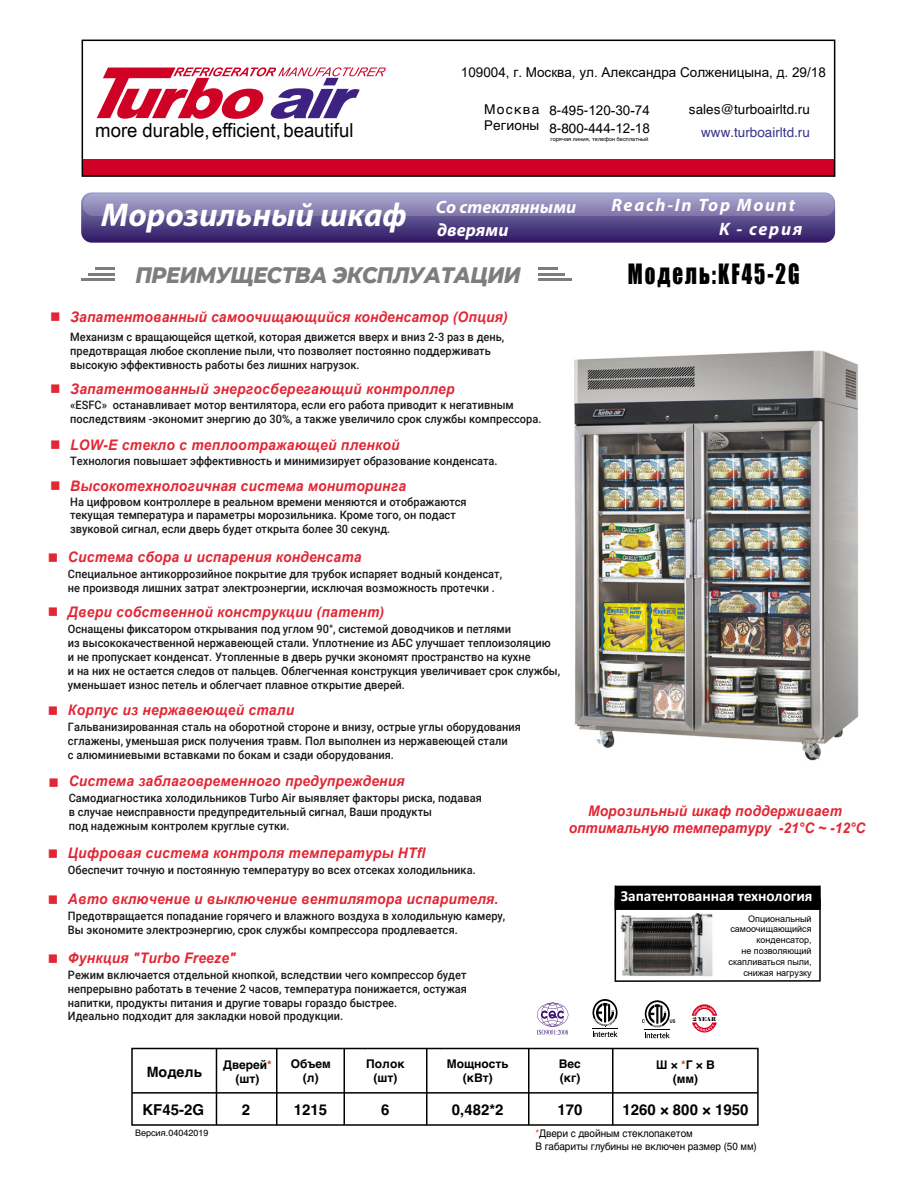
<style>
.page{position:relative;width:918px;height:1188px;background:#fff}
.page>*{position:absolute;margin:0;border:0;box-sizing:border-box;transform-origin:0 0}
.t1{font:italic 700 33px "Myriad Pro";color:#fff}
.t2{font:25.65px "Impact";letter-spacing:.095em;color:#000;scale:.81 1}
.t3{font:italic 800 22.8px "Montserrat";letter-spacing:-.025em;color:#7d7d7d;scale:.91 1}
.t4{font:19.35px "Arial Narrow";color:#000;scale:1.17 1}
.t5{font:italic 700 18px "Myriad Pro";color:#fff}
.t6{font:italic 700 18px "Myriad Pro";letter-spacing:.095em;color:#fff}
.t7{font:700 15.3px "Calibri";color:#fff}
.t8{font:700 15px "Helvetica";color:#000}
.t9{font:italic 700 14.55px/17.4px "Arial";letter-spacing:.015em;color:#e22634;text-align:center;scale:.95 1}
.t10{font:700 14.25px "Helvetica";color:#000}
.t11{font:13.5px/17.9px "Arial";color:#000}
.t12{font:13.5px/16.2px "Helvetica";color:#000}
.t13{font:13.5px "Helvetica";color:#38328a}
.t14{font:700 12px/14.4px "Helvetica";color:#000;text-align:center}
.t15{font:500 11.55px/14px "Roboto";color:#1a1819;scale:.95 1}
.t16{font:10.5px/12.6px "Helvetica";letter-spacing:-.005em;color:#000;scale:.94 1}
.t17{font:9px/10.8px "Arial";color:#000;text-align:right}
.t18{font:9px "Helvetica";color:#000}
.t19{font:5.55px "Helvetica";letter-spacing:.005em;color:#000}
.t20{font:5.25px "Elephant";color:#000}
.s1{font-family:"Helvetica"}
.s2{color:#e23b20}
.s3{color:#e13f20}
</style>
<div class="page">
<img style="left:574px;top:350px;width:285px;height:411px">
<svg style="left:82px;top:40px;width:753px;height:137px"></svg>
<svg style="left:97px;top:67px;width:289px;height:52px"></svg>
<svg style="left:642px;top:1000px;width:33px;height:38px"></svg>
<svg style="left:593px;top:999px;width:25px;height:38px"></svg>
<svg style="left:537px;top:1003px;width:31px;height:32px"></svg>
<svg style="left:95px;top:268px;width:19px;height:2px"></svg>
<hr style="left:88px;top:273px;width:26px;height:2px;background:#7d7d7d">
<hr style="left:81px;top:279px;width:33px;height:2px;background:#7d7d7d">
<svg style="left:538px;top:268px;width:19px;height:2px"></svg>
<hr style="left:538px;top:273px;width:26px;height:2px;background:#7d7d7d">
<hr style="left:538px;top:279px;width:33px;height:2px;background:#7d7d7d">
<svg style="left:81px;top:192px;width:754px;height:51px;background:#524183"></svg>
<div style="left:83px;top:194px;width:752px;height:22px;background:linear-gradient(to bottom,#a9a8d0,#8278aa);border-radius:10px"></div>
<div style="left:131px;top:1048px;width:628px;height:78px;border:2px solid #000"></div>
<hr style="left:132px;top:1092px;width:626px;height:2px;background:#000">
<hr style="left:216px;top:1048px;width:1px;height:77px;background:#000">
<hr style="left:276px;top:1048px;width:2px;height:77px;background:#000">
<hr style="left:344px;top:1048px;width:1px;height:77px;background:#000">
<hr style="left:426px;top:1048px;width:2px;height:77px;background:#000">
<hr style="left:528px;top:1048px;width:2px;height:77px;background:#000">
<hr style="left:612px;top:1048px;width:2px;height:77px;background:#000">
<svg style="left:692px;top:1004px;width:25px;height:29px"></svg>
<img style="left:620px;top:913px;width:93px;height:64px">
<div style="left:615px;top:885px;width:206px;height:25px;background:#000;border:2px solid #000"></div>
<div style="left:615px;top:898px;width:206px;height:84px;border:2px solid #000"></div>
<h3 class="t4" style="left:95px;top:116px;width:222px">more durable,efficient,beautiful</h3>
<p class="t11" style="left:461px;top:63px;width:367px">109004, г. Москва, ул. Александра Солженицына, д. 29/18</p>
<p class="t12" style="left:484px;top:102px;width:57px">Москва<br>Регионы</p>
<p class="t11" style="left:549px;top:102px;width:102px"><span class="s1">8-495-</span>120-30-74<br><span class="s1">8-800-</span>444-12-18</p>
<p class="t12" style="left:689px;top:102px;width:122px">sales@turboairltd.ru</p>
<p class="t13" style="left:701px;top:122px;width:110px">www.turboairltd.ru</p>
<p class="t19" style="left:550px;top:134px;width:100px">горячая линия, телефон бесплатный</p>
<h3 class="t5" style="left:436px;top:195px;width:142px">Со стеклянными</h3>
<h3 class="t6" style="left:612px;top:193px;width:185px">Reach-In Top Mount</h3>
<h3 class="t5" style="left:437px;top:218px;width:73px">дверями</h3>
<h2 class="t2" style="left:628px;top:254px;width:214px">Модель:KF45-2G</h2>
<h1 class="t1" style="left:101px;top:193px;width:307px">Морозильный шкаф</h1>
<h3 class="t5" style="left:719px;top:217px;width:85px">K - серия</h3>
<h3 class="t3" style="left:135px;top:258px;width:425px">ПРЕИМУЩЕСТВА ЭКСПЛУАТАЦИИ</h3>
<p class="t9" style="left:50px;top:308px;width:483px">■ Запатентованный самоочищающийся конденсатор (Опция)</p>
<p class="t15" style="left:70px;top:329px;width:458px">Механизм с вращающейся щеткой, которая движется вверх и вниз 2-3 раз в день, предотвращая любое скопление пыли, что позволяет постоянно поддерживать высокую эффективность работы без лишних нагрузок.</p>
<p class="t9" style="left:50px;top:380px;width:427px">■ Запатентованный энергосберегающий контроллер</p>
<p class="t15" style="left:70px;top:397px;width:498px">«ESFC» останавливает мотор вентилятора, если его работа приводит к негативным последствиям -экономит энергию до 30%, а также увеличило срок службы компрессора.</p>
<p class="t9" style="left:50px;top:437px;width:369px">■ LOW-E стекло с теплоотражающей пленкой</p>
<p class="t15" style="left:70px;top:454px;width:451px">Технология повышает эффективность и минимизирует образование конденсата.</p>
<p class="t9" style="left:50px;top:477px;width:376px">■ Высокотехнологичная система мониторинга</p>
<p class="t15" style="left:70px;top:494px;width:419px">На цифровом контроллере в реальном времени меняются и отображаются текущая температура и параметры морозильника. Кроме того, он подаст звуковой сигнал, если дверь будет открыта более 30 секунд.</p>
<p class="t9" style="left:48px;top:549px;width:332px">■ Система сбора и испарения конденсата</p>
<p class="t15" style="left:68px;top:567px;width:459px">Специальное антикоррозийное покрытие для трубок испаряет водный конденсат, не производя лишних затрат электроэнергии, исключая возможность протечки .</p>
<p class="t9" style="left:48px;top:604px;width:356px">■ Двери собственной конструкции (патент)</p>
<p class="t15" style="left:68px;top:622px;width:520px">Оснащены фиксатором открывания под углом 90°, системой доводчиков и петлями<br>из высококачественной нержавеющей стали. Уплотнение из АБС улучшает теплоизоляцию<br>и не пропускает конденсат. Утопленные в дверь ручки экономят пространство на кухне<br>и на них не остается следов от пальцев. Облегченная конструкция увеличивает срок службы, уменьшает износ петель и облегчает плавное открытие дверей.</p>
<p class="t9" style="left:48px;top:702px;width:261px">■ Корпус из нержавеющей стали</p>
<p class="t15" style="left:68px;top:720px;width:478px">Гальванизированная сталь на оборотной стороне и внизу, острые углы оборудования сглажены, уменьшая риск получения травм. Пол выполнен из нержавеющей стали<br>с алюминиевыми вставками по бокам и сзади оборудования.</p>
<p class="t9" style="left:49px;top:773px;width:376px">■ Система заблаговременного предупреждения</p>
<p class="t15" style="left:69px;top:791px;width:436px">Самодиагностика холодильников Turbo Air выявляет факторы риска, подавая в случае неисправности предупредительный сигнал, Ваши продукты<br>под надежным контролем круглые сутки.</p>
<p class="t9" style="left:48px;top:844px;width:399px">■ Цифровая система контроля температуры HTfl</p>
<p class="t15" style="left:68px;top:862px;width:431px">Обеспечит точную и постоянную температуру во всех отсеках холодильника.</p>
<p class="t9" style="left:48px;top:891px;width:476px">■ Авто включение и выключение вентилятора испарителя.</p>
<p class="t15" style="left:68px;top:909px;width:462px">Предотвращается попадание горячего и влажного воздуха в холодильную камеру,<br>Вы экономите электроэнергию, срок службы компрессора продлевается.</p>
<p class="t9" style="left:48px;top:949px;width:199px">■ Функция "Turbo Freeze"</p>
<p class="t15" style="left:68px;top:967px;width:422px">Режим включается отдельной кнопкой, вследствии чего компрессор будет непрерывно работать в течение 2 часов, температура понижается, остужая напитки, продукты питания и другие товары гораздо быстрее.<br>Идеально подходит для закладки новой продукции.</p>
<p class="t9" style="left:569px;top:802px;width:314px">Морозильный шкаф поддерживает оптимальную температуру -21°C ~ -12°C</p>
<h3 class="t7" style="left:621px;top:885px;width:193px">Запатентованная технология</h3>
<p class="t17" style="left:729px;top:913px;width:85px">Опциональный самоочищающийся конденсатор,<br>не позволяющий скапливаться пыли, снижая нагрузку</p>
<p class="t20" style="left:693px;top:1016px;width:25px">2 YEAR</p>
<p class="t10" style="left:147px;top:1060px;width:57px">Модель</p>
<p class="t14" style="left:223px;top:1057px;width:50px">Дверей<span class="s2">* </span>(шт)</p>
<p class="t14" style="left:291px;top:1056px;width:42px">Объем (л)</p>
<p class="t14" style="left:366px;top:1056px;width:40px">Полок (шт)</p>
<p class="t14" style="left:447px;top:1056px;width:63px">Мощность (кВт)</p>
<p class="t14" style="left:559px;top:1056px;width:24px;text-align:left">Вес (кг)</p>
<p class="t14" style="left:656px;top:1057px;width:60px">Ш × <span class="s3">*</span>Г × В (мм)</p>
<p class="t8" style="left:142px;top:1097px;width:63px">KF45-2G</p>
<p class="t8" style="left:242px;top:1097px;width:10px">2</p>
<p class="t8" style="left:294px;top:1097px;width:35px">1215</p>
<p class="t8" style="left:381px;top:1097px;width:10px">6</p>
<p class="t8" style="left:452px;top:1097px;width:53px">0,482*2</p>
<p class="t8" style="left:557px;top:1097px;width:27px">170</p>
<p class="t8" style="left:623px;top:1097px;width:127px">1260 × 800 × 1950</p>
<p class="t18" style="left:135px;top:1125px;width:75px">Версия.04042019</p>
<p class="t16" style="left:536px;top:1128px;width:237px"><span class="s3">*</span>Двери с двойным стеклопакетом<br>В габариты глубины не включен размер (50 мм)</p>
</div>
